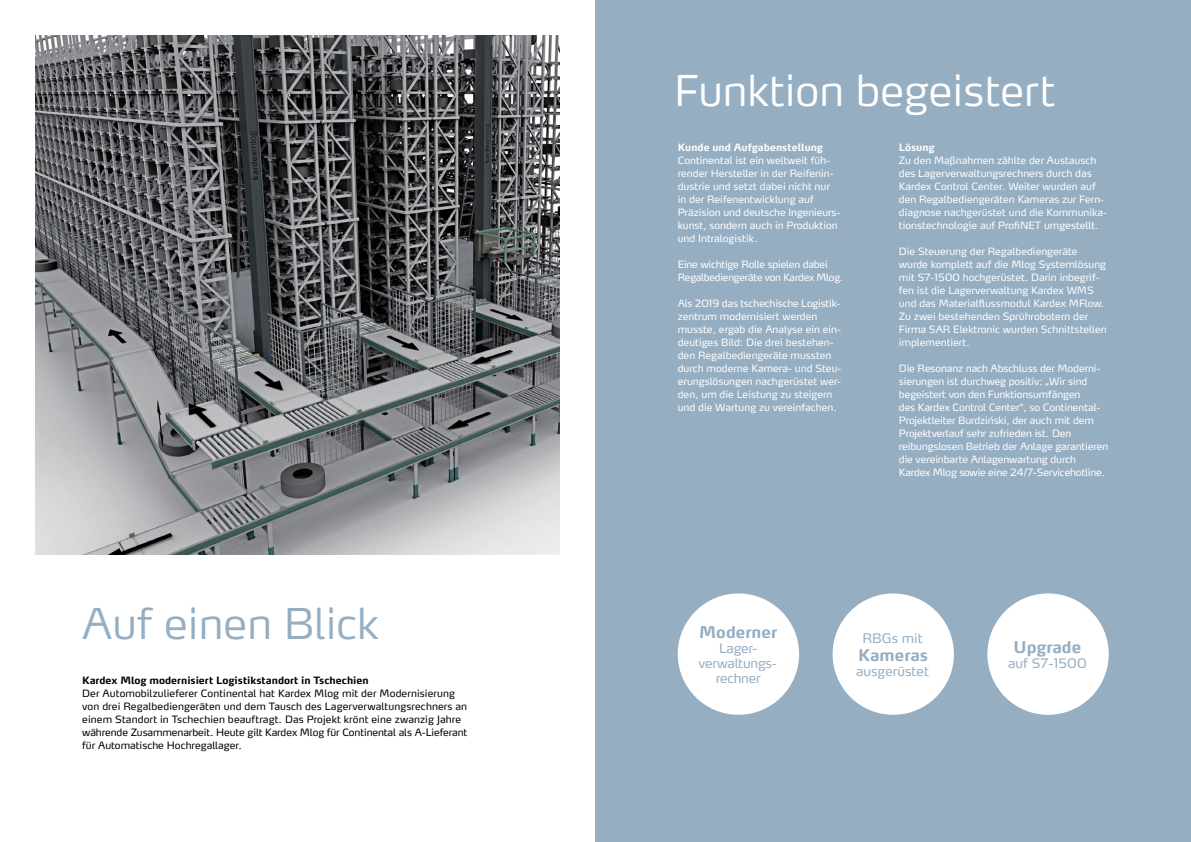
<style>
.page{position:relative;width:1191px;height:842px;background:#fff}
.page>*{position:absolute;margin:0;border:0;box-sizing:border-box;transform-origin:0 0}
.t1{font:300 42px "Max OT";color:#fff}
.t2{font:300 42px "Max OT";color:#96aec2}
.t3{font:700 16px "Max OT";color:#96aec2}
.t4{font:13px/15px "Max OT";color:#96aec2;text-align:center}
.t5{font:10px/13px "Max OT";color:#fff}
.t6{font:10px/13px "Max OT";letter-spacing:.01em;color:#000}
.t7{font:10px/13px "Max OT";letter-spacing:-.02em;color:#fff}
.t8{font:700 10px "Max OT";color:#000}
.t9{font:700 10px "Max OT";color:#fff}
</style>
<div class="page">
<div style="left:595px;top:0;width:596px;height:842px;background:#96aec2"></div>
<img style="left:36px;top:36px;width:524px;height:518px">
<div style="left:677px;top:593px;width:122px;height:122px;background:#fff;border-radius:50%"></div>
<div style="left:832px;top:593px;width:122px;height:122px;background:#fff;border-radius:50%"></div>
<div style="left:987px;top:593px;width:121px;height:122px;background:#fff;border-radius:50%"></div>
<h1 class="t2" style="left:82px;top:597px;width:298px">Auf einen Blick</h1>
<p class="t8" style="left:82px;top:674px;width:288px">Kardex Mlog modernisiert Logistikstandort in Tschechien</p>
<p class="t6" style="left:82px;top:687px;width:387px">Der Automobilzulieferer Continental hat Kardex Mlog mit der Modernisierung von drei Regalbediengeräten und dem Tausch des Lagerverwaltungsrechners an einem Standort in Tschechien beauftragt. Das Projekt krönt eine zwanzig Jahre währende Zusammenarbeit. Heute gilt Kardex Mlog für Continental als A-Lieferant für Automatische Hochregallager.</p>
<h1 class="t1" style="left:674px;top:64px;width:383px">Funktion begeistert</h1>
<p class="t9" style="left:899px;top:141px;width:37px">Lösung</p>
<p class="t5" style="left:899px;top:154px;width:210px">Zu den Maßnahmen zählte der Austausch des Lagerverwaltungsrechners durch das Kardex Control Center. Weiter wurden auf den Regalbediengeräten Kameras zur Fern&shy;diagnose nachgerüstet und die Kommunika&shy;tionstechnologie auf ProfiNET umgestellt.</p>
<p class="t5" style="left:899px;top:245px;width:209px">Die Steuerung der Regalbediengeräte wurde komplett auf die Mlog Systemlösung mit S7-1500 hochgerüstet. Darin inbegrif&shy;fen ist die Lagerverwaltung Kardex WMS und das Materialflussmodul Kardex MFlow.<br>Zu zwei bestehenden Sprührobotern der Firma SAR Elektronic wurden Schnittstellen implementiert.</p>
<p class="t5" style="left:899px;top:362px;width:211px">Die Resonanz nach Abschluss der Moderni&shy;sierungen ist durchweg positiv: „Wir sind begeistert von den Funktionsumfängen<br>des Kardex Control Center“, so Continental-Projektleiter Burdzin´ski, der auch mit dem Projektverlauf sehr zufrieden ist. Den reibungslosen Betrieb der Anlage garantieren die vereinbarte Anlagenwartung durch Kardex Mlog sowie eine 24/7-Servicehotline.</p>
<p class="t9" style="left:678px;top:141px;width:147px">Kunde und Aufgabenstellung</p>
<p class="t5" style="left:678px;top:154px;width:164px">Continental ist ein weltweit füh&shy;render Hersteller in der Reifenin&shy;dustrie und setzt dabei nicht nur in der Reifenentwicklung auf<br>Präzision und deutsche Ingenieurs&shy;kunst, sondern auch in Produktion und Intralogistik.</p>
<p class="t7" style="left:678px;top:258px;width:167px">Eine wichtige Rolle spielen dabei<br>Regalbediengeräte von Kardex Mlog.</p>
<p class="t5" style="left:678px;top:297px;width:165px">Als 2019 das tschechische Logistik&shy;zentrum modernisiert werden musste, ergab die Analyse ein ein&shy;deutiges Bild: Die drei bestehen&shy;den Regalbediengeräte mussten durch moderne Kamera- und Steu&shy;erungslösungen nachgerüstet wer&shy;den, um die Leistung zu steigern und die Wartung zu vereinfachen.</p>
<h2 class="t3" style="left:699px;top:621px;width:80px">Moderner</h2>
<h3 class="t4" style="left:698px;top:640px;width:80px">Lager&shy;verwaltungs&shy;rechner</h3>
<h3 class="t4" style="left:862px;top:630px;width:62px">RBGs mit</h3>
<h2 class="t3" style="left:858px;top:644px;width:71px">Kameras</h2>
<h3 class="t4" style="left:856px;top:663px;width:74px">ausgerüstet</h3>
<h2 class="t3" style="left:1013px;top:636px;width:69px">Upgrade</h2>
<h3 class="t4" style="left:1008px;top:655px;width:80px">auf S7-1500</h3>
</div>
